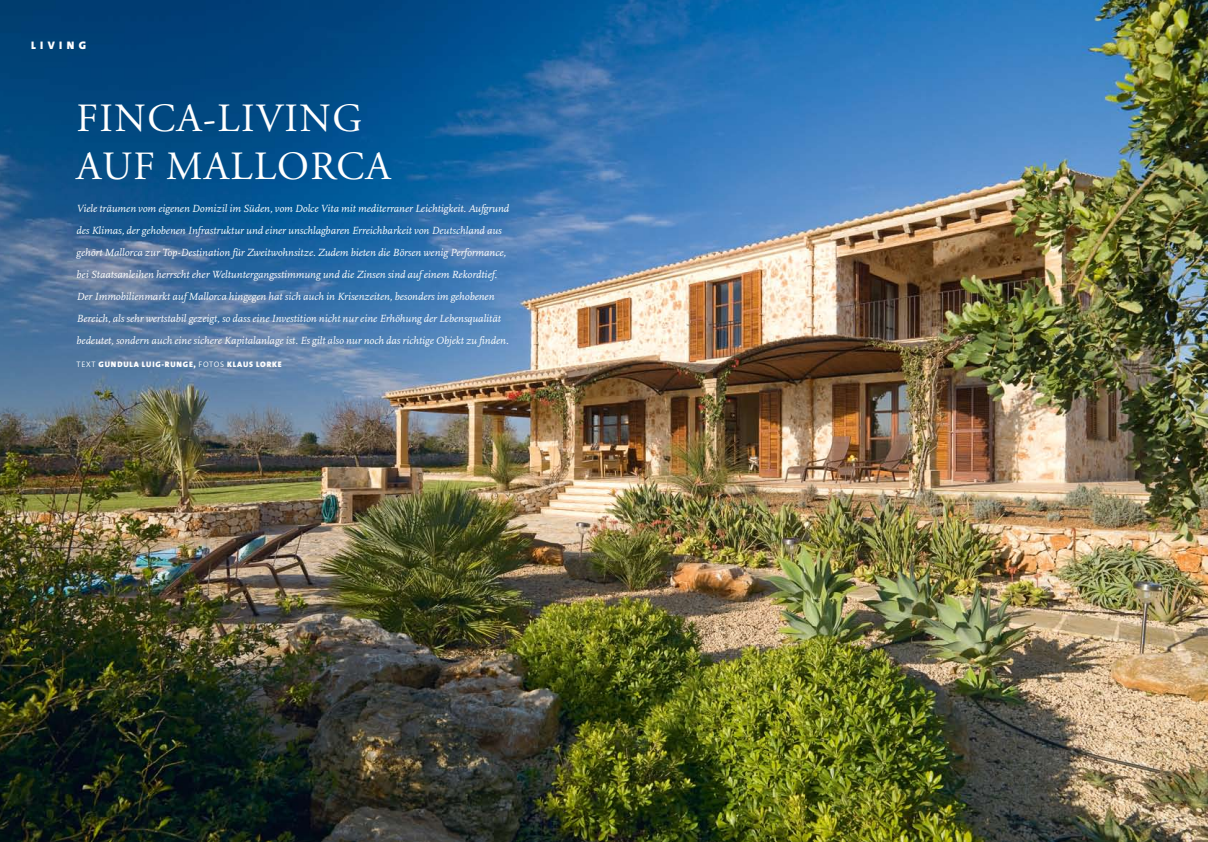
<style>
.page{position:relative;width:1208px;height:842px;background:#fff}
.page>*{position:absolute;margin:0;border:0;box-sizing:border-box;transform-origin:0 0}
.t1{font:40px/48px "Adobe Garamond";letter-spacing:.035em;color:#fff}
.t2{font:900 11px "The Mix";letter-spacing:.4em;color:#fff}
.t3{font:italic 10.9px/22px "Scala";letter-spacing:-.005em;color:#fff}
.t4{font:900 8px "The Mix";letter-spacing:.1em;color:#fff}
.s1{font-weight:300}
</style>
<div class="page">
<img style="left:0;top:0;width:1208px;height:842px">
<p class="t2" style="left:31px;top:39px;width:56px">LIVING</p>
<h1 class="t1" style="left:77px;top:96px;width:316px">FINCA-LIVING<br>AUF MALLORCA</h1>
<p class="t3" style="left:77px;top:198px;width:434px">Viele träumen vom eigenen Domizil im Süden, vom Dolce Vita mit mediterraner Leichtigkeit. Aufgrund des Klimas, der gehobenen Infrastruktur und einer unschlagbaren Erreichbarkeit von Deutschland aus gehört Mallorca zur Top-Destination für Zweitwohnsitze. Zudem bieten die Börsen wenig Performance, bei Staatsanleihen herrscht eher Weltuntergangsstimmung und die Zinsen sind auf einem Rekordtief.<br>Der Immobilienmarkt auf Mallorca hingegen hat sich auch in Krisenzeiten, besonders im gehobenen Bereich, als sehr wertstabil gezeigt, so dass eine Investition nicht nur eine Erhöhung der Lebensqualität bedeutet, sondern auch eine sichere Kapitalanlage ist. Es gilt also nur noch das richtige Objekt zu finden.</p>
<p class="t4" style="left:77px;top:359px;width:207px"><span class="s1">TEXT</span> GUNDULA LUIG-RUNGE, <span class="s1">FOTOS</span> KLAUS LORKE</p>
</div>
